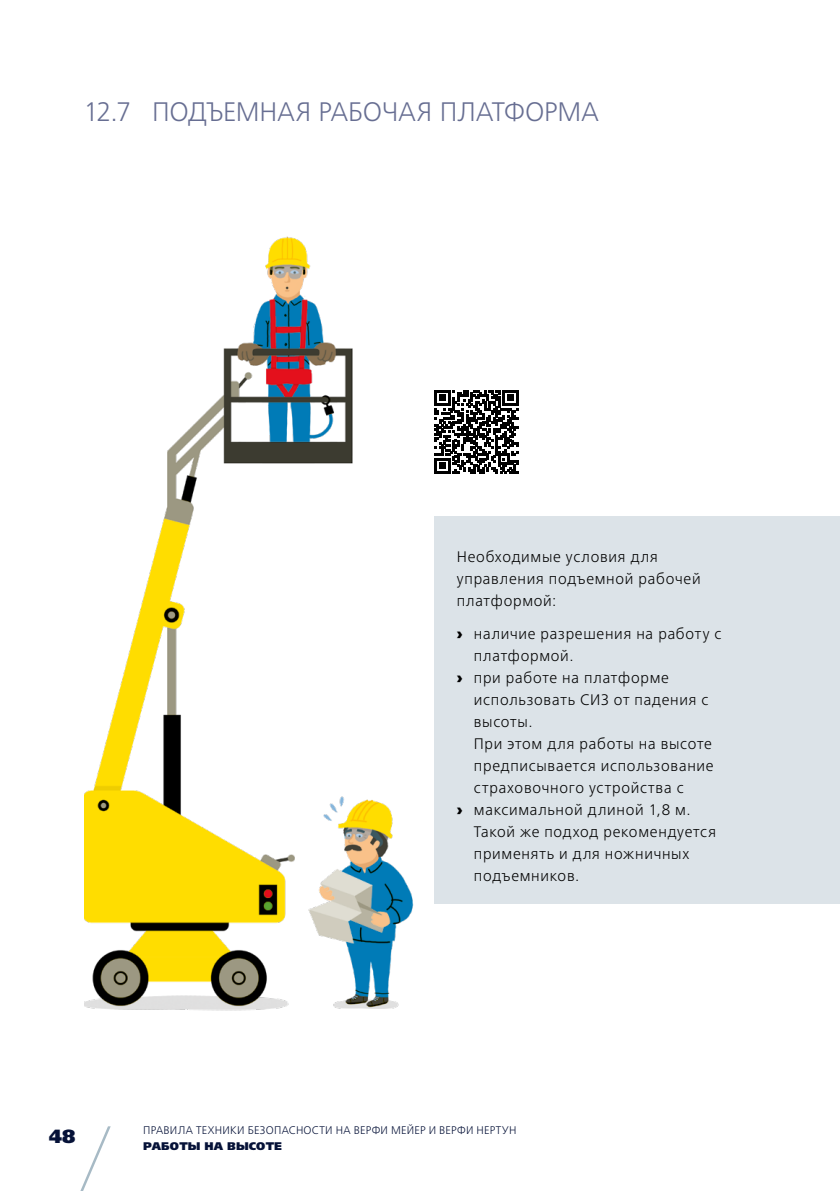
<style>
.page{position:relative;width:840px;height:1191px;background:#fff}
.page>*{position:absolute;margin:0;border:0;box-sizing:border-box;transform-origin:0 0}
.t1{font:300 28px "Frutiger Next LTW1 G";letter-spacing:-.005em;color:#676e92}
.t2{font:900 20px "Frutiger Next LTW1 G";color:#061238}
.t3{font:300 16px/22px "Frutiger Next LTW1 G";letter-spacing:.045em;color:#000}
.t4{font:300 11.6px "Frutiger Next LTW1 G";letter-spacing:.02em;color:#061238}
.t5{font:900 11.6px "Frutiger Next LTW1 G";letter-spacing:.015em;color:#061238}
.s1{font-weight:900}
</style>
<div class="page">
<div style="left:434px;top:517px;width:405px;height:386px;background:#dce3e8"></div>
<img style="left:84px;top:236px;width:330px;height:775px">
<svg style="left:434px;top:390px;width:84px;height:84px"></svg>
<hr style="left:839px;top:1045px;width:1px;height:65px;background:#dce3e8">
<svg style="left:80px;top:1126px;width:31px;height:65px"></svg>
<h1 class="t1" style="left:84px;top:95px;width:516px">12.7 ПОДЪЕМНАЯ РАБОЧАЯ ПЛАТФОРМА</h1>
<p class="t3" style="left:456px;top:545px;width:245px">Необходимые условия для управления подъемной рабочей платформой:</p>
<p class="t3" style="left:456px;top:622px;width:266px"><span class="s1">›</span> наличие разрешения на работу с</p>
<p class="t3" style="left:473px;top:644px;width:101px">платформой.</p>
<p class="t3" style="left:456px;top:666px;width:213px"><span class="s1">›</span> при работе на платформе</p>
<p class="t3" style="left:473px;top:688px;width:236px">использовать СИЗ от падения с</p>
<p class="t3" style="left:473px;top:710px;width:60px">высоты.</p>
<p class="t3" style="left:473px;top:732px;width:239px">При этом для работы на высоте</p>
<p class="t3" style="left:473px;top:754px;width:241px">предписывается использование</p>
<p class="t3" style="left:473px;top:776px;width:211px">страховочного устройства с</p>
<p class="t3" style="left:456px;top:798px;width:235px"><span class="s1">›</span> максимальной длиной 1,8 м.</p>
<p class="t3" style="left:473px;top:820px;width:243px">Такой же подход рекомендуется</p>
<p class="t3" style="left:473px;top:842px;width:217px">применять и для ножничных</p>
<p class="t3" style="left:473px;top:864px;width:107px">подъемников.</p>
<p class="t2" style="left:49px;top:1124px;width:28px">48</p>
<p class="t4" style="left:143px;top:1123px;width:374px">ПРАВИЛА ТЕХНИКИ БЕЗОПАСНОСТИ НА ВЕРФИ МЕЙЕР И ВЕРФИ НЕРТУН</p>
<p class="t5" style="left:143px;top:1139px;width:140px">РАБОТЫ НА ВЫСОТЕ</p>
</div>
